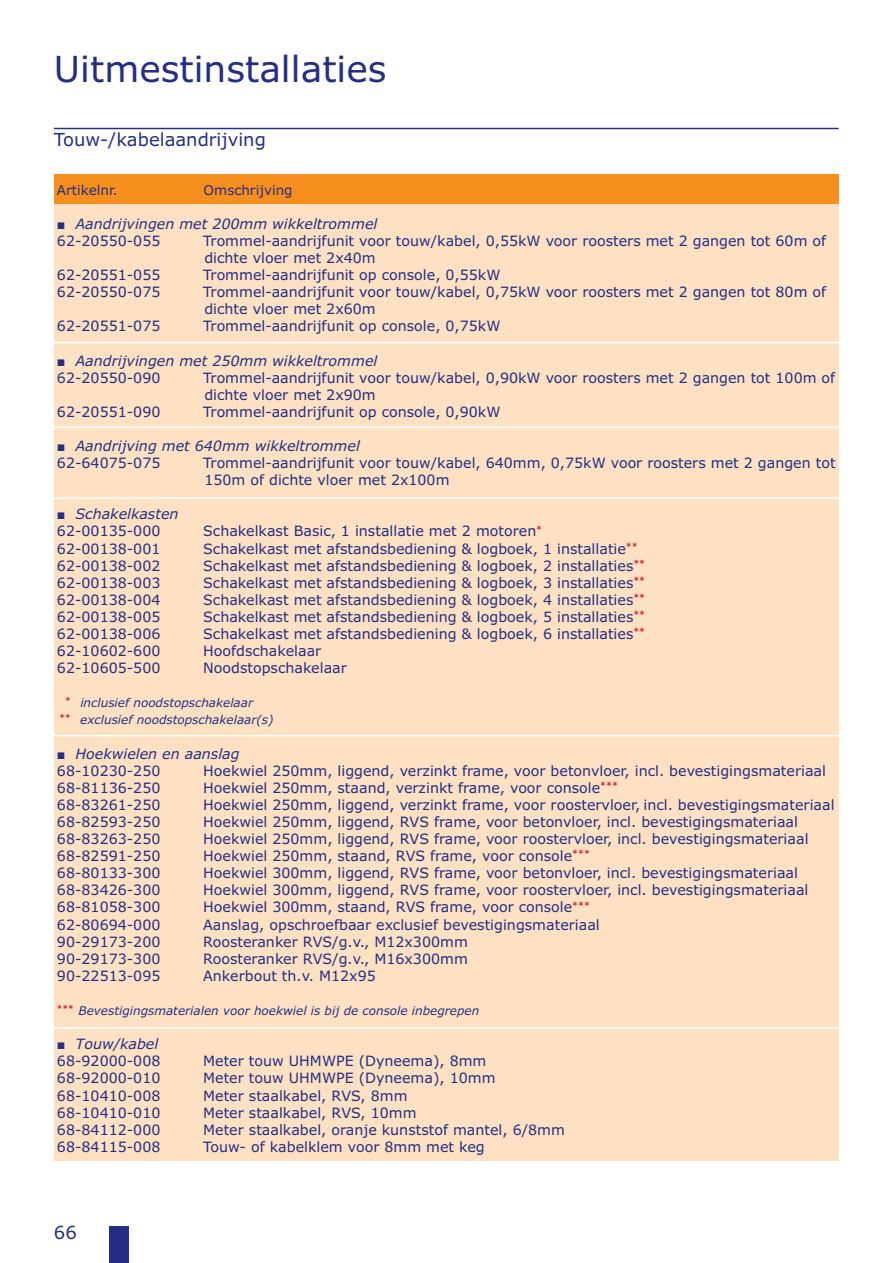
<style>
.page{position:relative;width:893px;height:1263px;background:#fff}
.page>*{position:absolute;margin:0;border:0;box-sizing:border-box;transform-origin:0 0}
.t1{font:36px "Verdana";color:#232e84}
.t2{font:18px "Verdana";color:#232e84}
.t3{font:14.25px/17.1px "Verdana";color:#232e84}
.t4{font:italic 14.25px/17.1px "Verdana";color:#232e84}
.t5{font:13.5px "Verdana";color:#232e84}
.t6{font:italic 12px/17.1px "Verdana";color:#232e84}
.s1{font-family:"Arial"}
.s2{font-style:normal}
.s3{font-family:"Arial";font-style:italic}
.s4{font-style:italic}
</style>
<div class="page">
<div style="left:109px;top:1226px;width:19px;height:37px;background:#232e84"></div>
<div style="left:54px;top:203px;width:785px;height:958px;background:#fee1c3"></div>
<div style="left:54px;top:175px;width:785px;height:29px;background:#f78f1e"></div>
<hr style="left:54px;top:128px;width:785px;height:1px;background:#232e84">
<svg style="left:54px;top:342px;width:785px;height:687px"></svg>
<p class="t1" style="left:54px;top:54px;width:334px">Uitmestinstallaties</p>
<p class="t2" style="left:54px;top:132px;width:213px">Touw-/kabelaandrijving</p>
<p class="t5" style="left:57px;top:184px;width:62px">Artikelnr.</p>
<p class="t5" style="left:204px;top:184px;width:91px">Omschrijving</p>
<p class="t4" style="left:57px;top:216px;width:322px"><span class="s1">-</span> Aandrijvingen met 200mm wikkeltrommel<br><span class="s2">62-20550-055</span></p>
<p class="t3" style="left:203px;top:233px;width:624px">Trommel-aandrijfunit voor touw/kabel, 0,55kW voor roosters met 2 gangen tot 60m of dichte vloer met 2x40m</p>
<p class="t3" style="left:57px;top:268px;width:105px">62-20551-055</p>
<p class="t3" style="left:203px;top:268px;width:299px">Trommel-aandrijfunit op console, 0,55kW</p>
<p class="t3" style="left:57px;top:285px;width:105px">62-20550-075</p>
<p class="t3" style="left:203px;top:285px;width:624px">Trommel-aandrijfunit voor touw/kabel, 0,75kW voor roosters met 2 gangen tot 80m of dichte vloer met 2x60m</p>
<p class="t3" style="left:57px;top:319px;width:105px">62-20551-075</p>
<p class="t3" style="left:203px;top:319px;width:299px">Trommel-aandrijfunit op console, 0,75kW</p>
<p class="t4" style="left:57px;top:353px;width:322px"><span class="s1">-</span> Aandrijvingen met 250mm wikkeltrommel<br><span class="s2">62-20550-090</span></p>
<p class="t3" style="left:203px;top:370px;width:633px">Trommel-aandrijfunit voor touw/kabel, 0,90kW voor roosters met 2 gangen tot 100m of dichte vloer met 2x90m</p>
<p class="t3" style="left:57px;top:404px;width:105px">62-20551-090</p>
<p class="t3" style="left:203px;top:404px;width:299px">Trommel-aandrijfunit op console, 0,90kW</p>
<p class="t4" style="left:57px;top:438px;width:304px"><span class="s1">-</span> Aandrijving met 640mm wikkeltrommel<br><span class="s2">62-64075-075</span></p>
<p class="t3" style="left:203px;top:456px;width:634px">Trommel-aandrijfunit voor touw/kabel, 640mm, 0,75kW voor roosters met 2 gangen tot<br>150m of dichte vloer met 2x100m</p>
<p class="t4" style="left:57px;top:507px;width:123px"><span class="s1">-</span> Schakelkasten<br><span class="s2">62-00135-000</span></p>
<p class="t3" style="left:203px;top:524px;width:340px">Schakelkast Basic, 1 installatie met 2 motoren<sup>*</sup></p>
<p class="t3" style="left:57px;top:541px;width:105px">62-00138-001</p>
<p class="t3" style="left:203px;top:541px;width:436px">Schakelkast met afstandsbediening &amp; logboek, 1 installatie<sup>**</sup></p>
<p class="t3" style="left:57px;top:558px;width:105px">62-00138-002</p>
<p class="t3" style="left:203px;top:558px;width:443px">Schakelkast met afstandsbediening &amp; logboek, 2 installaties<sup>**</sup></p>
<p class="t3" style="left:57px;top:575px;width:105px">62-00138-003</p>
<p class="t3" style="left:203px;top:575px;width:443px">Schakelkast met afstandsbediening &amp; logboek, 3 installaties<sup>**</sup></p>
<p class="t3" style="left:57px;top:592px;width:105px">62-00138-004</p>
<p class="t3" style="left:203px;top:592px;width:443px">Schakelkast met afstandsbediening &amp; logboek, 4 installaties<sup>**</sup></p>
<p class="t3" style="left:57px;top:609px;width:105px">62-00138-005</p>
<p class="t3" style="left:203px;top:609px;width:443px">Schakelkast met afstandsbediening &amp; logboek, 5 installaties<sup>**</sup></p>
<p class="t3" style="left:57px;top:627px;width:105px">62-00138-006</p>
<p class="t3" style="left:203px;top:627px;width:443px">Schakelkast met afstandsbediening &amp; logboek, 6 installaties<sup>**</sup></p>
<p class="t3" style="left:57px;top:644px;width:105px">62-10602-600</p>
<p class="t3" style="left:203px;top:644px;width:120px">Hoofdschakelaar</p>
<p class="t3" style="left:57px;top:661px;width:105px">62-10605-500</p>
<p class="t3" style="left:203px;top:661px;width:145px">Noodstopschakelaar</p>
<p class="t6" style="left:60px;top:696px;width:215px;text-indent:6px"><sup>*</sup> inclusief noodstopschakelaar<br><sup>**</sup> exclusief noodstopschakelaar(s)</p>
<p class="t4" style="left:57px;top:746px;width:184px"><span class="s1">-</span> Hoekwielen en aanslag<br><span class="s2">68-10230-250</span></p>
<p class="t3" style="left:203px;top:763px;width:624px">Hoekwiel 250mm, liggend, verzinkt frame, voor betonvloer, incl. bevestigingsmateriaal</p>
<p class="t3" style="left:57px;top:780px;width:105px">68-81136-250</p>
<p class="t3" style="left:203px;top:780px;width:416px">Hoekwiel 250mm, staand, verzinkt frame, voor console<sup>***</sup></p>
<p class="t3" style="left:57px;top:797px;width:105px">68-83261-250</p>
<p class="t3" style="left:203px;top:797px;width:633px">Hoekwiel 250mm, liggend, verzinkt frame, voor roostervloer, incl. bevestigingsmateriaal</p>
<p class="t3" style="left:57px;top:815px;width:105px">68-82593-250</p>
<p class="t3" style="left:203px;top:815px;width:596px">Hoekwiel 250mm, liggend, RVS frame, voor betonvloer, incl. bevestigingsmateriaal</p>
<p class="t3" style="left:57px;top:832px;width:105px">68-83263-250</p>
<p class="t3" style="left:203px;top:832px;width:607px">Hoekwiel 250mm, liggend, RVS frame, voor roostervloer, incl. bevestigingsmateriaal</p>
<p class="t3" style="left:57px;top:849px;width:105px">68-82591-250</p>
<p class="t3" style="left:203px;top:849px;width:388px">Hoekwiel 250mm, staand, RVS frame, voor console<sup>***</sup></p>
<p class="t3" style="left:57px;top:866px;width:105px">68-80133-300</p>
<p class="t3" style="left:203px;top:866px;width:596px">Hoekwiel 300mm, liggend, RVS frame, voor betonvloer, incl. bevestigingsmateriaal</p>
<p class="t3" style="left:57px;top:883px;width:105px">68-83426-300</p>
<p class="t3" style="left:203px;top:883px;width:607px">Hoekwiel 300mm, liggend, RVS frame, voor roostervloer, incl. bevestigingsmateriaal</p>
<p class="t3" style="left:57px;top:900px;width:105px">68-81058-300</p>
<p class="t3" style="left:203px;top:900px;width:388px">Hoekwiel 300mm, staand, RVS frame, voor console<sup>***</sup></p>
<p class="t3" style="left:57px;top:917px;width:105px">62-80694-000</p>
<p class="t3" style="left:203px;top:917px;width:398px">Aanslag, opschroefbaar exclusief bevestigingsmateriaal</p>
<p class="t3" style="left:57px;top:934px;width:105px">90-29173-200</p>
<p class="t3" style="left:203px;top:934px;width:266px">Roosteranker RVS/g.v., M12x300mm</p>
<p class="t3" style="left:57px;top:951px;width:105px">90-29173-300</p>
<p class="t3" style="left:203px;top:951px;width:266px">Roosteranker RVS/g.v., M16x300mm</p>
<p class="t3" style="left:57px;top:968px;width:105px">90-22513-095</p>
<p class="t3" style="left:203px;top:968px;width:174px">Ankerbout th.v. M12x95</p>
<p class="t6" style="left:57px;top:1003px;width:424px"><sup>***</sup> Bevestigingsmaterialen voor hoekwiel is bij de console inbegrepen</p>
<p class="t3" style="left:57px;top:1037px;width:105px"><span class="s3">-</span> <span class="s4">Touw/kabel<br></span>68-92000-008</p>
<p class="t3" style="left:203px;top:1054px;width:285px">Meter touw UHMWPE (Dyneema), 8mm</p>
<p class="t3" style="left:57px;top:1071px;width:105px">68-92000-010</p>
<p class="t3" style="left:203px;top:1071px;width:294px">Meter touw UHMWPE (Dyneema), 10mm</p>
<p class="t3" style="left:57px;top:1088px;width:105px">68-10410-008</p>
<p class="t3" style="left:203px;top:1088px;width:206px">Meter staalkabel, RVS, 8mm</p>
<p class="t3" style="left:57px;top:1105px;width:105px">68-10410-010</p>
<p class="t3" style="left:203px;top:1105px;width:215px">Meter staalkabel, RVS, 10mm</p>
<p class="t3" style="left:57px;top:1122px;width:105px">68-84112-000</p>
<p class="t3" style="left:203px;top:1122px;width:363px">Meter staalkabel, oranje kunststof mantel, 6/8mm</p>
<p class="t3" style="left:57px;top:1139px;width:105px">68-84115-008</p>
<p class="t3" style="left:203px;top:1139px;width:283px">Touw- of kabelklem voor 8mm met keg</p>
<p class="t2" style="left:54px;top:1226px;width:24px">66</p>
</div>
